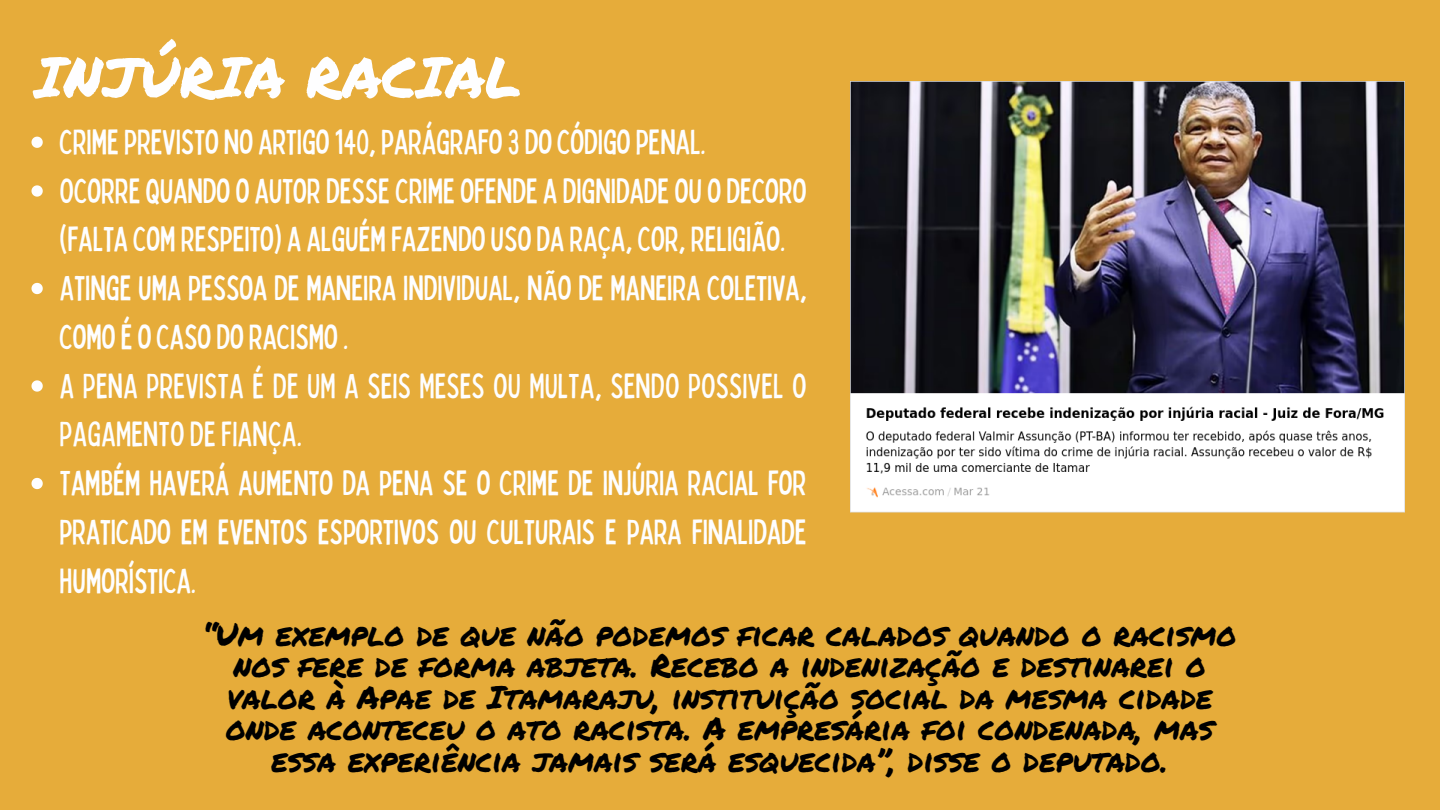
<style>
.page{position:relative;width:1440px;height:810px;background:#e6ac3a}
.page>*{position:absolute;margin:0;border:0;box-sizing:border-box;transform-origin:0 0}
.t1{font:56.5px "Permanent Marker";color:#fefeff}
.t2{font:condensed 35px/48.8px "Bobby Jones";color:#fefeff}
.t3{font:31.9px/31.5px "Permanent Marker";color:#000;text-align:center}
</style>
<div class="page">
<img style="left:850px;top:81px;width:555px;height:432px">
<svg style="left:31px;top:137px;width:12px;height:11px"></svg>
<svg style="left:31px;top:185px;width:12px;height:12px"></svg>
<svg style="left:31px;top:283px;width:12px;height:11px"></svg>
<svg style="left:31px;top:380px;width:12px;height:12px"></svg>
<svg style="left:31px;top:478px;width:12px;height:11px"></svg>
<h1 class="t1" style="left:35px;top:35px;width:488px">INJÚRIA RACIAL</h1>
<p class="t2" style="left:59px;top:116px;width:749px">CRIMEPREVISTO NO ARTIGO140,PARÁGRAFO3DOCÓDIGOPENAL.<br>OCORRE QUANDO O AUTOR DESSE CRIME OFENDE A DIGNIDADE OU O DECORO (FALTA COM RESPEITO) A ALGUÉM FAZENDOUSODA RAÇA,COR,RELIGIÃO.<br>ATINGE UMA PESSOA DE MANEIRA INDIVIDUAL, NÃO DE MANEIRA COLETIVA, COMOÉOCASODORACISMO.<br>A PENA PREVISTA É DE UM A SEIS MESES OU MULTA, SENDO POSSIVEL O PAGAMENTO DEFIANÇA.<br>TAMBÉM HAVERÁ AUMENTO DA PENA SE O CRIME DE INJÚRIA RACIAL FOR PRATICADO EM EVENTOS ESPORTIVOS OU CULTURAIS E PARA FINALIDADE HUMORÍSTICA.</p>
<p class="t3" style="left:203px;top:617px;width:1035px">“Um exemplo de que não podemos ficar calados quando o racismo nos fere de forma abjeta. Recebo a indenização e destinarei o valor à Apae de Itamaraju, instituição social da mesma cidade onde aconteceu o ato racista. A empresária foi condenada, mas essa experiência jamais será esquecida”, disse o deputado.</p>
</div>
